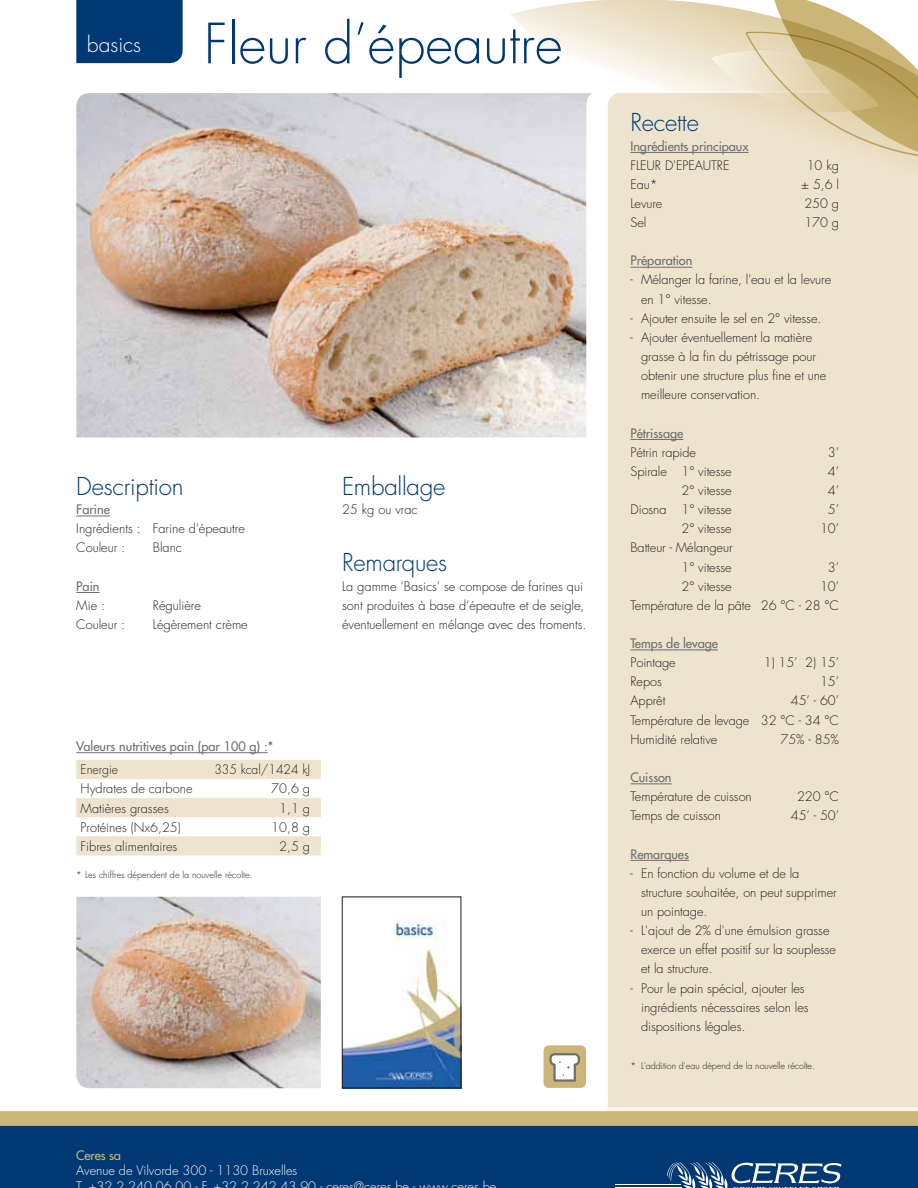
<style>
.page{position:relative;width:918px;height:1188px;background:#fff}
.page>*{position:absolute;margin:0;border:0;box-sizing:border-box;transform-origin:0 0}
.t1{font:300 54px "Futura LT";color:#003874}
.t2{font:300 24px "Futura LT";letter-spacing:-.01em;color:#003874}
.t3{font:300 21px "Futura LT";color:#fff}
.t4{font:300 12.75px/19.2px "Futura LT";letter-spacing:-.005em;color:#231f20}
.t5{font:12.75px "Futura LT";letter-spacing:-.005em;color:#6d6e70}
.t6{font:300 12.75px/15.8px "Futura LT";color:#fff}
.t7{font:300 12.75px "Futura LT";letter-spacing:-.005em;color:#231f20;scale:.95 1}
.t8{font:12.75px "Futura LT";letter-spacing:-.015em;color:#cbb677}
.t9{font:300 9px "Futura LT";color:#231f20}
</style>
<div class="page">
<img style="left:76px;top:93px;width:511px;height:345px">
<img style="left:76px;top:897px;width:245px;height:191px">
<div style="left:608px;top:176px;width:310px;height:931px;background:#eee4cd"></div>
<div style="left:76px;top:0;width:107px;height:63px;background:#003874"></div>
<div style="left:0;top:1118px;width:918px;height:70px;background:#003874"></div>
<svg style="left:667px;top:1162px;width:175px;height:26px"></svg>
<hr style="left:615px;top:1187px;width:67px;height:1px;background:#fff">
<hr style="left:615px;top:1184px;width:66px;height:1px;background:#fff">
<div style="left:608px;top:1107px;width:310px;height:11px;background:#f9f5ed"></div>
<div style="left:0;top:1111px;width:918px;height:15px;background:#cbb677"></div>
<svg style="left:510px;top:0;width:408px;height:176px"></svg>
<img style="left:791px;top:93px;width:24px;height:18px">
<div style="left:544px;top:1045px;width:42px;height:43px;background:#cbb677;border-radius:5px"></div>
<svg style="left:549px;top:1053px;width:31px;height:29px"></svg>
<img style="left:344px;top:922px;width:115px;height:164px">
<div style="left:342px;top:897px;width:119px;height:191px;border:1px solid #231f20"></div>
<hr style="left:631px;top:152px;width:118px;height:1px;background:#6d6e70">
<hr style="left:631px;top:267px;width:61px;height:1px;background:#6d6e70">
<hr style="left:631px;top:439px;width:52px;height:1px;background:#6d6e70">
<hr style="left:631px;top:649px;width:87px;height:1px;background:#6d6e70">
<hr style="left:631px;top:783px;width:41px;height:1px;background:#6d6e70">
<hr style="left:631px;top:860px;width:58px;height:1px;background:#6d6e70">
<svg style="left:76px;top:760px;width:245px;height:95px"></svg>
<hr style="left:76px;top:752px;width:192px;height:1px;background:#6d6e70">
<hr style="left:76px;top:515px;width:34px;height:1px;background:#6d6e70">
<svg style="left:76px;top:592px;width:24px;height:1px"></svg>
<h3 class="t3" style="left:87px;top:34px;width:56px">basics</h3>
<h1 class="t1" style="left:204px;top:15px;width:360px">Fleur d’épeautre</h1>
<h2 class="t2" style="left:76px;top:473px;width:109px">Description</h2>
<p class="t5" style="left:76px;top:503px;width:35px">Farine</p>
<p class="t4" style="left:76px;top:519px;width:170px">Ingrédients : Farine d'épeautre<br>Couleur :</p>
<p class="t4" style="left:153px;top:539px;width:31px">Blanc</p>
<p class="t5" style="left:76px;top:580px;width:25px">Pain</p>
<p class="t4" style="left:76px;top:596px;width:30px">Mie :</p>
<p class="t4" style="left:153px;top:596px;width:50px">Régulière</p>
<p class="t4" style="left:76px;top:615px;width:50px">Couleur :</p>
<p class="t4" style="left:153px;top:615px;width:96px">Légèrement crème</p>
<h2 class="t2" style="left:342px;top:473px;width:105px">Emballage</h2>
<p class="t4" style="left:342px;top:500px;width:77px">25 kg ou vrac</p>
<h2 class="t2" style="left:342px;top:550px;width:107px">Remarques</h2>
<p class="t4" style="left:342px;top:577px;width:246px">La gamme ‘Basics’ se compose de farines qui sont produites à base d’épeautre et de seigle, éventuellement en mélange avec des froments.</p>
<p class="t5" style="left:76px;top:740px;width:198px">Valeurs nutritives pain (par 100 g) :*</p>
<p class="t7" style="left:81px;top:763px;width:41px">Energie</p>
<p class="t7" style="left:214px;top:763px;width:102px">335 kcal/1424 kJ</p>
<p class="t4" style="left:81px;top:780px;width:113px">Hydrates de carbone</p>
<p class="t4" style="left:271px;top:780px;width:40px">70,6 g</p>
<p class="t4" style="left:81px;top:799px;width:90px">Matières grasses</p>
<p class="t4" style="left:279px;top:799px;width:32px">1,1 g</p>
<p class="t4" style="left:81px;top:818px;width:102px">Protéines (Nx6,25)</p>
<p class="t4" style="left:271px;top:818px;width:40px">10,8 g</p>
<p class="t4" style="left:81px;top:837px;width:98px">Fibres alimentaires</p>
<p class="t4" style="left:279px;top:837px;width:32px">2,5 g</p>
<p class="t9" style="left:76px;top:870px;width:178px">* Les chiffres dépendent de la nouvelle récolte.</p>
<p class="t8" style="left:76px;top:1149px;width:46px">Ceres sa</p>
<p class="t6" style="left:76px;top:1163px;width:248px">Avenue de Vilvorde 300 - 1130 Bruxelles<br>T +3222400600-F +3222424390-</p>
<p class="t6" style="left:354px;top:1179px;width:12px">@</p>
<p class="t6" style="left:396px;top:1179px;width:22px">b -</p>
<p class="t6" style="left:483px;top:1179px;width:9px">b</p>
<h2 class="t2" style="left:631px;top:110px;width:70px">Recette</h2>
<p class="t5" style="left:631px;top:140px;width:120px">Ingrédients principaux</p>
<p class="t4" style="left:631px;top:156px;width:101px">FLEUR D'EPEAUTRE</p>
<p class="t4" style="left:807px;top:156px;width:34px">10 kg</p>
<p class="t4" style="left:631px;top:175px;width:29px">Eau*</p>
<p class="t4" style="left:801px;top:175px;width:39px">± 5,6 l</p>
<p class="t4" style="left:631px;top:194px;width:33px">Levure</p>
<p class="t4" style="left:804px;top:194px;width:36px">250 g</p>
<p class="t4" style="left:631px;top:213px;width:17px">Sel</p>
<p class="t4" style="left:804px;top:213px;width:36px">170 g</p>
<p class="t5" style="left:631px;top:255px;width:63px">Préparation</p>
<p class="t4" style="left:641px;top:271px;width:192px;text-indent:-11px">- Mélanger la farine, l'eau et la levure en 1° vitesse.</p>
<p class="t4" style="left:631px;top:309px;width:192px">- Ajouter ensuite le sel en 2° vitesse.</p>
<p class="t4" style="left:641px;top:328px;width:187px;text-indent:-11px">- Ajouter éventuellement la matière grasse à la fin du pétrissage pour obtenir une structure plus fine et une meilleure conservation.</p>
<p class="t5" style="left:631px;top:427px;width:54px">Pétrissage</p>
<p class="t4" style="left:631px;top:443px;width:67px">Pétrin rapide</p>
<p class="t4" style="left:828px;top:443px;width:13px">3’</p>
<p class="t4" style="left:631px;top:462px;width:103px">Spirale 1° vitesse</p>
<p class="t4" style="left:828px;top:462px;width:13px">4’</p>
<p class="t4" style="left:682px;top:481px;width:52px">2° vitesse</p>
<p class="t4" style="left:828px;top:481px;width:13px">4’</p>
<p class="t4" style="left:631px;top:500px;width:103px">Diosna 1° vitesse</p>
<p class="t4" style="left:828px;top:500px;width:13px">5’</p>
<p class="t4" style="left:682px;top:519px;width:52px">2° vitesse</p>
<p class="t4" style="left:820px;top:519px;width:20px">10’</p>
<p class="t4" style="left:631px;top:539px;width:104px;text-align:right">Batteur - Mélangeur<br>1° vitesse</p>
<p class="t4" style="left:828px;top:558px;width:13px">3’</p>
<p class="t4" style="left:631px;top:577px;width:210px;text-align:right">10’<br>Température de la pâte 26 °C - 28 °C</p>
<p class="t5" style="left:631px;top:637px;width:89px">Temps de levage</p>
<p class="t4" style="left:631px;top:653px;width:47px">Pointage</p>
<p class="t4" style="left:764px;top:653px;width:77px">1) 15’ 2) 15’</p>
<p class="t4" style="left:631px;top:673px;width:33px">Repos</p>
<p class="t4" style="left:820px;top:673px;width:20px">15’</p>
<p class="t4" style="left:631px;top:692px;width:36px">Apprêt</p>
<p class="t4" style="left:682px;top:577px;width:52px">2° vitesse</p>
<p class="t4" style="left:631px;top:692px;width:210px;text-align:justify;text-indent:160px">45’ - 60’ Température de levage 32 °C - 34 °C Humidité relative</p>
<p class="t4" style="left:781px;top:730px;width:60px">75% - 85%</p>
<p class="t5" style="left:631px;top:771px;width:43px">Cuisson</p>
<p class="t4" style="left:631px;top:787px;width:123px">Température de cuisson</p>
<p class="t4" style="left:797px;top:787px;width:43px">220 °C</p>
<p class="t4" style="left:631px;top:807px;width:92px">Temps de cuisson</p>
<p class="t4" style="left:791px;top:807px;width:50px">45’ - 50’</p>
<p class="t5" style="left:631px;top:848px;width:60px">Remarques</p>
<p class="t4" style="left:641px;top:864px;width:197px;text-indent:-11px">- En fonction du volume et de la structure souhaitée, on peut supprimer un pointage.</p>
<p class="t4" style="left:641px;top:921px;width:196px;text-indent:-11px">- L'ajout de 2% d'une émulsion grasse exerce un effet positif sur la souplesse et la structure.</p>
<p class="t4" style="left:641px;top:979px;width:169px;text-indent:-11px">- Pour le pain spécial, ajouter les ingrédients nécessaires selon les dispositions légales.</p>
<p class="t9" style="left:631px;top:1060px;width:186px">* L'addition d'eau dépend de la nouvelle récolte.</p>
</div>
